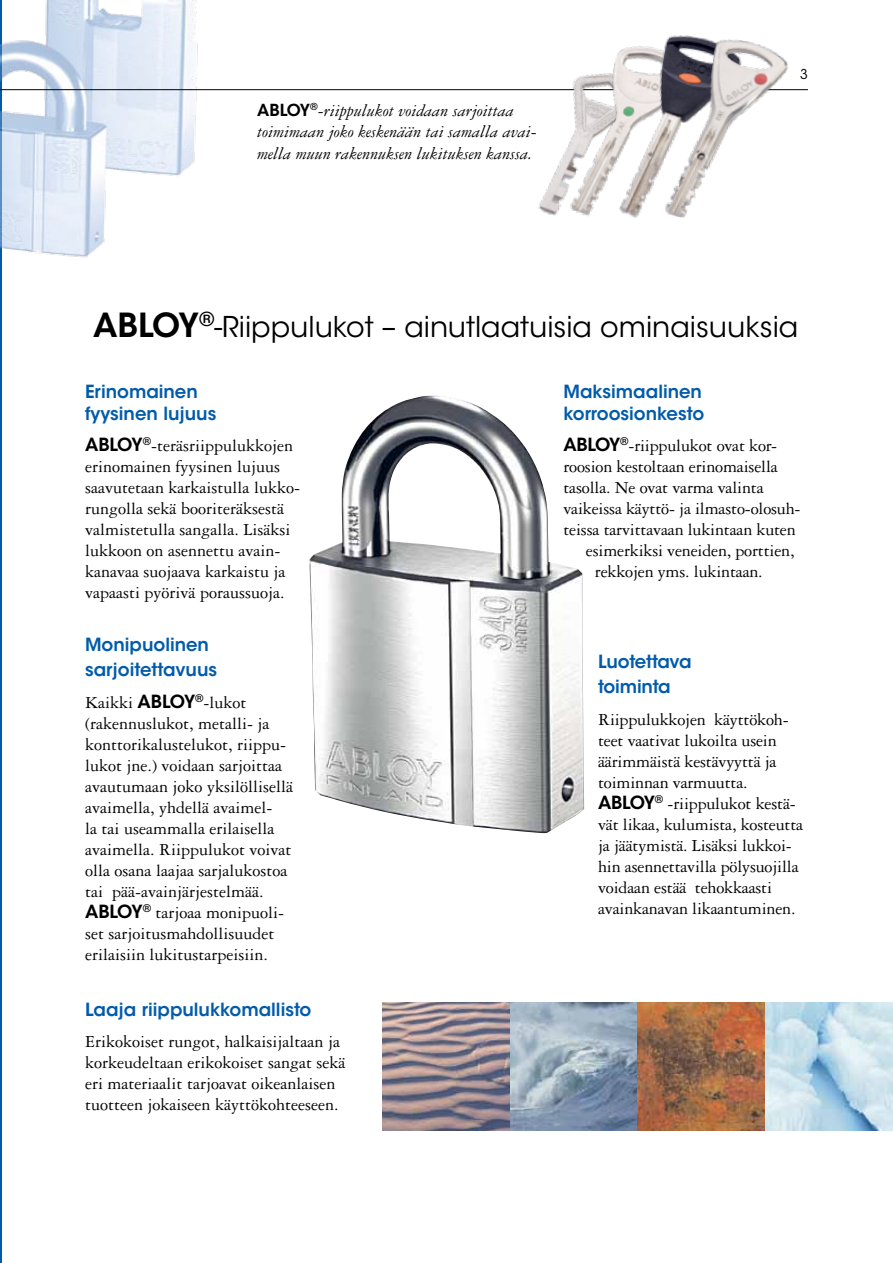
<style>
.page{position:relative;width:893px;height:1263px;background:#fff}
.page>*{position:absolute;margin:0;border:0;box-sizing:border-box;transform-origin:0 0}
.t1{font:28.5px "ITC Avant Garde Std";color:#000}
.t2{font:18px/21px "Garamond 3 LT Std";color:#000}
.t3{font:600 18px/21.6px "ITC Avant Garde Std";color:#005baa}
.t4{font:italic 18px/21.6px "Garamond 3 LT Std";color:#000}
.t5{font:13.5px "ITC Avant Garde Std";color:#000}
.s1{font-family:"ITC Avant Garde Std";font-weight:600;font-style:normal;font-size:16.5px}
.s2{font-weight:600;font-size:33px}
.s3{font-family:"ITC Avant Garde Std";font-weight:600}
</style>
<div class="page">
<hr style="left:0;top:0;width:1px;height:1263px;background:#005baa">
<img style="left:0;top:0;width:214px;height:595px">
<img style="left:309px;top:396px;width:275px;height:437px">
<img style="left:383px;top:1002px;width:510px;height:128px">
<hr style="left:0;top:89px;width:808px;height:1px;background:#000">
<img style="left:528px;top:89px;width:32px;height:127px">
<img style="left:560px;top:68px;width:54px;height:148px">
<img style="left:614px;top:46px;width:48px;height:172px">
<img style="left:662px;top:35px;width:132px;height:183px">
<p class="t4" style="left:257px;top:100px;width:281px"><span class="s1">ABLOY</span><sup>®</sup>-riippulukot voidaan sarjoittaa toimimaan joko keskenään tai samalla avai&shy;mella muun rakennuksen lukituksen kanssa.</p>
<p class="t5" style="left:800px;top:66px;width:9px">3</p>
<h1 class="t1" style="left:93px;top:309px;width:707px"><span class="s2">ABLOY</span><sup>®</sup>-Riippulukot – ainutlaatuisia ominaisuuksia</h1>
<p class="t3" style="left:85px;top:381px;width:133px">Erinomainen fyysinen lujuus</p>
<p class="t2" style="left:85px;top:435px;width:216px"><span class="s3">ABLOY</span><sup>®</sup>-teräsriippulukkojen erinomainen fyysinen lujuus saavutetaan karkaistulla lukko&shy;rungolla sekä booriteräksestä valmistetulla sangalla. Lisäksi lukkoon on asennettu avain&shy;kanavaa suojaava karkaistu ja vapaasti pyörivä poraussuoja.</p>
<p class="t3" style="left:85px;top:632px;width:134px;line-height:25.2px">Monipuolinen sarjoitettavuus</p>
<p class="t2" style="left:85px;top:692px;width:209px">Kaikki <span class="s3">ABLOY</span><sup>®</sup>-lukot (rakennuslukot, metalli- ja konttorikalustelukot, riippu&shy;lukot jne.) voidaan sarjoittaa avautumaan joko yksilöllisellä avaimella, yhdellä avaimel-<br>la tai useammalla erilaisella avaimella. Riippulukot voivat olla osana laajaa sarjalukostoa tai pää-avainjärjestelmää.<br><span class="s3">ABLOY</span><sup>®</sup> tarjoaa monipuoli&shy;set sarjoitusmahdollisuudet erilaisiin lukitustarpeisiin.</p>
<p class="t3" style="left:85px;top:998px;width:228px">Laaja riippulukkomallisto</p>
<p class="t2" style="left:85px;top:1031px;width:262px">Erikokoiset rungot, halkaisijaltaan ja korkeudeltaan erikokoiset sangat sekä eri materiaalit tarjoavat oikeanlaisen tuotteen jokaiseen käyttökohteeseen.</p>
<p class="t3" style="left:563px;top:381px;width:142px">Maksimaalinen korroosionkesto</p>
<p class="t2" style="left:563px;top:435px;width:215px"><span class="s3">ABLOY</span><sup>®</sup>-riippulukot ovat kor-</p>
<p class="t2" style="left:563px;top:456px;width:216px">roosion kestoltaan erinomaisella</p>
<p class="t2" style="left:563px;top:477px;width:202px">tasolla. Ne ovat varma valinta</p>
<p class="t2" style="left:563px;top:498px;width:239px">vaikeissa käyttö- ja ilmasto-olosuh-</p>
<p class="t2" style="left:563px;top:519px;width:234px">teissa tarvittavaan lukintaan kuten</p>
<p class="t2" style="left:586px;top:540px;width:210px">esimerkiksi veneiden, porttien,</p>
<p class="t2" style="left:595px;top:561px;width:169px">rekkojen yms. lukintaan.</p>
<p class="t3" style="left:598px;top:649px;width:95px;line-height:25.2px">Luotettava toiminta</p>
<p class="t2" style="left:598px;top:709px;width:207px">Riippulukkojen käyttökoh&shy;teet vaativat lukoilta usein äärimmäistä kestävyyttä ja toiminnan varmuutta.<br><span class="s3">ABLOY</span><sup>®</sup> -riippulukot kestä&shy;vät likaa, kulumista, kosteutta ja jäätymistä. Lisäksi lukkoi&shy;hin asennettavilla pölysuojilla voidaan estää tehokkaasti avainkanavan likaantuminen.</p>
</div>
